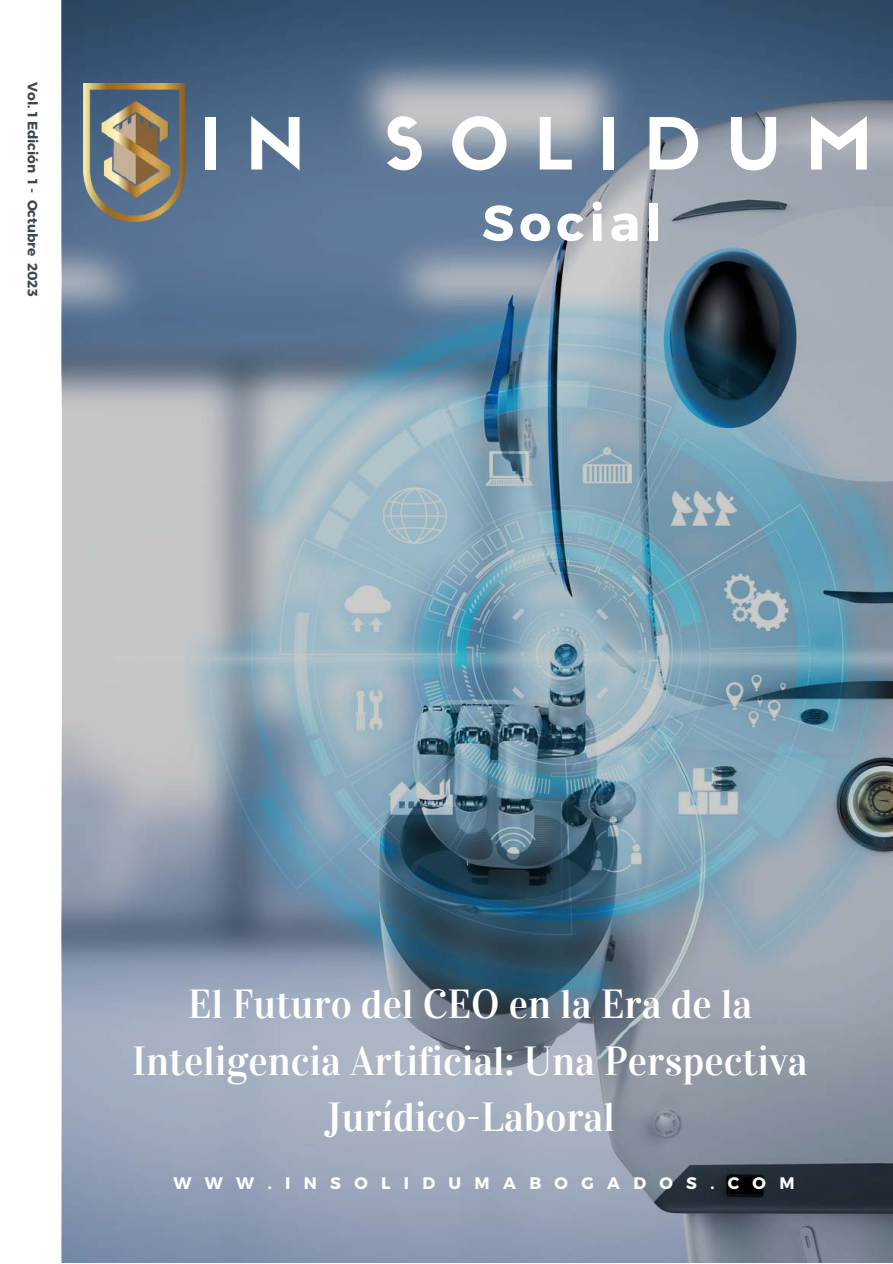
<style>
.page{position:relative;width:893px;height:1264px;background:#fff}
.page>*{position:absolute;margin:0;border:0;box-sizing:border-box;transform-origin:0 0}
.t1{font:70.35px "Sifonn Basic";letter-spacing:.36em;color:#fff}
.t2{font:700 50.1px "Montserrat";letter-spacing:.1em;color:#fff}
.t3{font:40.5px/56.2px "Vidaloka";color:#fff;text-align:center}
.t4{font:700 16.65px "Montserrat";letter-spacing:.8em;color:#fff}
.t5{font:700 13.65px "Montserrat";color:#3f4652}
</style>
<div class="page">
<img style="left:62px;top:0;width:830px;height:1262px">
<img style="left:83px;top:84px;width:102px;height:137px">
<p class="t5" style="left:42px;top:82px;width:215px;rotate:90deg">Vol. 1 Edición 1 - Octubre 2023</p>
<h1 class="t1" style="left:200px;top:117px;width:673px">IN SOLIDUM</h1>
<p class="t2" style="left:482px;top:190px;width:181px">Social</p>
<p class="t3" style="left:132px;top:976px;width:677px">El Futuro del CEO en la Era de la<br>Inteligencia Artificial: Una Perspectiva<br>Jurídico-Laboral</p>
<p class="t4" style="left:173px;top:1172px;width:622px">WWW.INSOLIDUMABOGADOS.COM</p>
</div>
